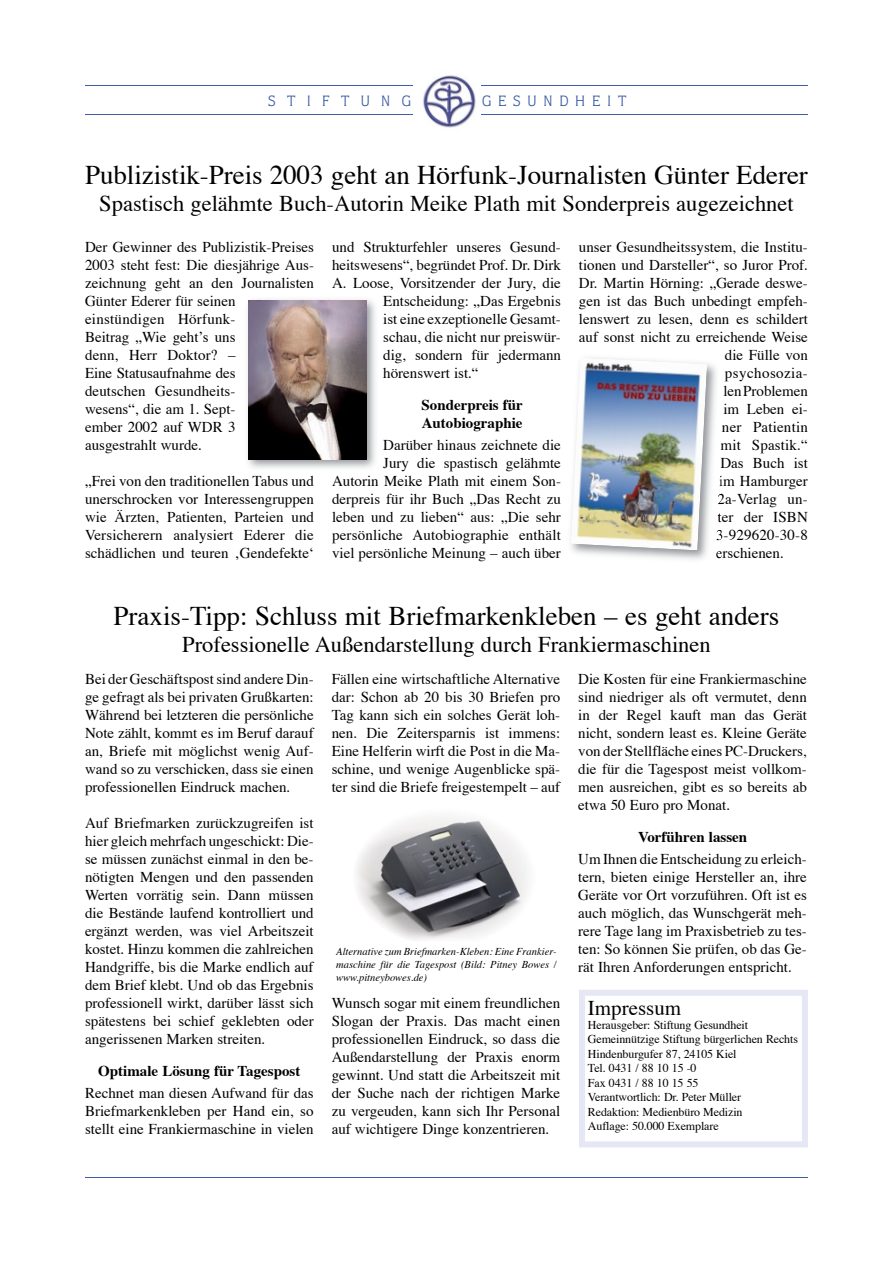
<style>
.page{position:relative;width:893px;height:1263px;background:#fff}
.page>*{position:absolute;margin:0;border:0;box-sizing:border-box;transform-origin:0 0}
.t1{font:27px "Times";color:#000}
.t2{font:22.5px "Times";color:#000}
.t3{font:21px "Times";color:#000}
.t4{font:15px/18px "Times";color:#000;text-align:justify}
.t5{font:700 15px/18px "Times";color:#000}
.t6{font:15px "Times";letter-spacing:.03em;color:#000}
.t7{font:15px "Quorum";letter-spacing:.45em;color:#405ea6}
.t8{font:15px "Quorum";letter-spacing:.755em;color:#405ea6}
.t9{font:12px/14.4px "Times";letter-spacing:-.01em;color:#000}
.t10{font:italic 10.5px/12.6px "Times";color:#000;text-align:justify}
</style>
<div class="page">
<hr style="left:85px;top:85px;width:327px;height:1px;background:#405ea6">
<hr style="left:85px;top:114px;width:327px;height:1px;background:#405ea6">
<hr style="left:480px;top:85px;width:328px;height:1px;background:#405ea6">
<hr style="left:480px;top:114px;width:328px;height:1px;background:#405ea6">
<img style="left:423px;top:75px;width:58px;height:53px">
<hr style="left:85px;top:1177px;width:723px;height:1px;background:#405ea6">
<svg style="left:579px;top:990px;width:229px;height:157px"></svg>
<img style="left:247px;top:299px;width:128px;height:170px">
<img style="left:248px;top:300px;width:118px;height:159px">
<img style="left:570px;top:363px;width:150px;height:197px">
<svg style="left:718px;top:476px;width:2px;height:46px"></svg>
<svg style="left:717px;top:530px;width:3px;height:10px"></svg>
<svg style="left:716px;top:548px;width:4px;height:10px"></svg>
<img style="left:571px;top:357px;width:136px;height:193px">
<img style="left:357px;top:817px;width:170px;height:123px">
<p class="t8" style="left:268px;top:92px;width:144px">STIFTUNG</p>
<p class="t7" style="left:482px;top:92px;width:146px">GESUNDHEIT</p>
<h1 class="t1" style="left:85px;top:150px;width:724px">Publizistik-Preis 2003 geht an Hörfunk-Journalisten Günter Ederer</h1>
<h2 class="t2" style="left:99px;top:183px;width:696px">Spastisch gelähmte Buch-Autorin Meike Plath mit Sonderpreis augezeichnet</h2>
<p class="t4" style="left:85px;top:237px;width:230px;text-align:left">Der Gewinner des Publizistik-Preises<br>2003 steht fest: Die diesjährige Aus&shy;zeichnung geht an den Journalisten<br>Günter Ederer für seinen einstündigen Hör funk-<br>Beitrag „Wie geht’s uns<br>denn, Herr Doktor? –<br>Eine Statusaufnahme des<br>deutschen Gesund heits-<br>we sens“, die am 1. Sept-<br>ember 2002 auf WDR 3<br>ausgestrahlt wurde.</p>
<p class="t4" style="left:85px;top:471px;width:230px">„Frei von den traditionellen Tabus und unerschrocken vor Interessengruppen wie Ärzten, Patienten, Parteien und Versicherern analysiert Ederer die schädlichen und teuren ‚Gendefekte‘</p>
<p class="t4" style="left:332px;top:237px;width:230px">und Strukturfehler unseres Gesund-</p>
<p class="t4" style="left:332px;top:255px;width:230px">heits wesens“, begründet Prof. Dr. Dirk</p>
<p class="t4" style="left:332px;top:273px;width:230px">A. Loose, Vorsitzender der Jury, die</p>
<p class="t4" style="left:383px;top:291px;width:179px">Entscheidung: „Das Ergebnis</p>
<p class="t4" style="left:383px;top:309px;width:179px">ist eine exzeptionelle Gesamt-</p>
<p class="t4" style="left:383px;top:327px;width:179px">schau, die nicht nur preiswür-</p>
<p class="t4" style="left:383px;top:345px;width:179px">dig, sondern für jedermann</p>
<p class="t4" style="left:383px;top:363px;width:97px">hörenswert ist.“</p>
<p class="t5" style="left:422px;top:394px;width:103px">Sonderpreis für<br>Autobiographie</p>
<p class="t4" style="left:332px;top:435px;width:230px;text-align:right">Darüber hinaus zeichnete die<br>Jury die spastisch gelähmte<br>Autorin Meike Plath mit einem Son&shy;der preis für ihr Buch „Das Recht zu leben und zu lieben“ aus: „Die sehr persönliche Autobiographie enthält viel persönliche Meinung – auch über</p>
<p class="t4" style="left:579px;top:237px;width:230px">unser Ge sundheitssystem, die Institu-</p>
<p class="t4" style="left:579px;top:255px;width:230px">tionen und Darsteller“, so Juror Prof.</p>
<p class="t4" style="left:579px;top:273px;width:230px">Dr. Martin Hörning: „Gerade deswe-</p>
<p class="t4" style="left:579px;top:291px;width:230px">gen ist das Buch unbedingt empfeh-</p>
<p class="t4" style="left:579px;top:309px;width:230px">lenswert zu lesen, denn es schildert</p>
<p class="t4" style="left:579px;top:327px;width:230px">auf sonst nicht zu erreichende Weise</p>
<p class="t4" style="left:725px;top:345px;width:84px">die Fülle von</p>
<p class="t6" style="left:725px;top:359px;width:84px">psychosozia-</p>
<p class="t4" style="left:723px;top:381px;width:86px">len Pro blemen</p>
<p class="t4" style="left:723px;top:399px;width:86px">im Leben ei-</p>
<p class="t4" style="left:722px;top:417px;width:87px">ner Patientin</p>
<p class="t4" style="left:720px;top:435px;width:89px">mit Spastik.“</p>
<p class="t4" style="left:720px;top:453px;width:89px">Das Buch ist</p>
<p class="t4" style="left:719px;top:471px;width:90px">im Hamburger</p>
<p class="t4" style="left:717px;top:489px;width:92px">2a-Verlag un-</p>
<p class="t4" style="left:717px;top:507px;width:92px">ter der ISBN</p>
<p class="t4" style="left:716px;top:525px;width:93px">3-929620-30-8</p>
<p class="t4" style="left:716px;top:543px;width:69px">erschienen.</p>
<h1 class="t1" style="left:114px;top:591px;width:667px">Praxis-Tipp: Schluss mit Briefmarkenkleben – es geht anders</h1>
<h2 class="t2" style="left:182px;top:624px;width:530px">Professionelle Außendarstellung durch Frankiermaschinen</h2>
<p class="t4" style="left:85px;top:669px;width:230px">Bei der Ge schäftspost sind andere Din&shy;ge gefragt als bei privaten Grußkarten:<br>Während bei letzteren die persönliche Note zählt, kommt es im Beruf darauf an, Briefe mit mög lichst wenig Auf&shy;wand so zu verschicken, dass sie einen professionellen Ein druck machen.</p>
<p class="t4" style="left:85px;top:813px;width:230px">Auf Briefmarken zurückzugreifen ist hier gleich mehrfach ungeschickt: Die&shy;se müssen zunächst einmal in den be&shy;nötigten Men gen und den passenden Wer ten vorrätig sein. Dann müssen die Bestände laufend kontrolliert und ergänzt werden, was viel Arbeits zeit kostet. Hinzu kommen die zahlreichen Handgriffe, bis die Marke end lich auf dem Brief klebt. Und ob das Ergebnis professionell wirkt, darüber lässt sich spätestens bei schief geklebten oder angerissenen Marken streiten.</p>
<p class="t5" style="left:98px;top:1060px;width:204px">Optimale Lösung für Tagespost</p>
<p class="t4" style="left:85px;top:1083px;width:230px">Rechnet man diesen Aufwand für das Brief markenkleben per Hand ein, so stellt eine Frankiermaschine in vielen</p>
<p class="t4" style="left:332px;top:669px;width:230px">Fällen eine wirtschaftliche Alternative dar: Schon ab 20 bis 30 Briefen pro Tag kann sich ein solches Gerät loh&shy;nen. Die Zeitersparnis ist immens:<br>Eine Hel fe rin wirft die Post in die Ma&shy;schine, und wenige Augenblicke spä&shy;ter sind die Briefe freigestempelt – auf</p>
<p class="t4" style="left:578px;top:669px;width:230px">Die Kosten für eine Frankiermaschine sind niedriger als oft vermutet, denn in der Regel kauft man das Gerät nicht, sondern least es. Kleine Geräte von der Stellfläche eines PC-Druckers, die für die Tagespost meist vollkom&shy;men ausreichen, gibt es so bereits ab etwa 50 Euro pro Monat.</p>
<p class="t5" style="left:638px;top:826px;width:111px">Vorführen lassen</p>
<p class="t4" style="left:578px;top:849px;width:230px">Um Ihnen die Entscheidung zu erleich&shy;tern, bieten einige Hersteller an, ihre Geräte vor Ort vor zuführen. Oft ist es auch möglich, das Wunsch gerät meh&shy;rere Tage lang im Praxisbe trieb zu tes&shy;ten: So können Sie prüfen, ob das Ge&shy;rät Ihren Anforderungen entspricht.</p>
<h3 class="t3" style="left:588px;top:988px;width:95px">Impressum</h3>
<p class="t9" style="left:588px;top:1017px;width:212px">Herausgeber: Stiftung Gesundheit<br>Gemeinnützige Stiftung bürgerlichen Rechts<br>Hindenburgufer 87, 24105 Kiel<br>Tel. 0431 / 88 10 15 -0<br>Fax 0431 / 88 10 15 55<br>Verantwortlich: Dr. Peter Müller<br>Redaktion: Medienbüro Medizin<br>Auflage: 50.000 Exemplare</p>
<p class="t10" style="left:336px;top:945px;width:222px">Alternative zum Briefmarken-Kleben: Eine Frankier&shy;maschine für die Tagespost (Bild: Pitney Bowes / www.pitneybowes.de)</p>
<p class="t4" style="left:332px;top:993px;width:230px">Wunsch so gar mit einem freundlichen Slogan der Praxis. Das macht einen professionellen Eindruck, so dass die Außen dar stel lung der Praxis enorm gewinnt. Und statt die Arbeitszeit mit der Su che nach der richtigen Marke zu vergeuden, kann sich Ihr Personal auf wichtigere Dinge konzentrieren.</p>
</div>
